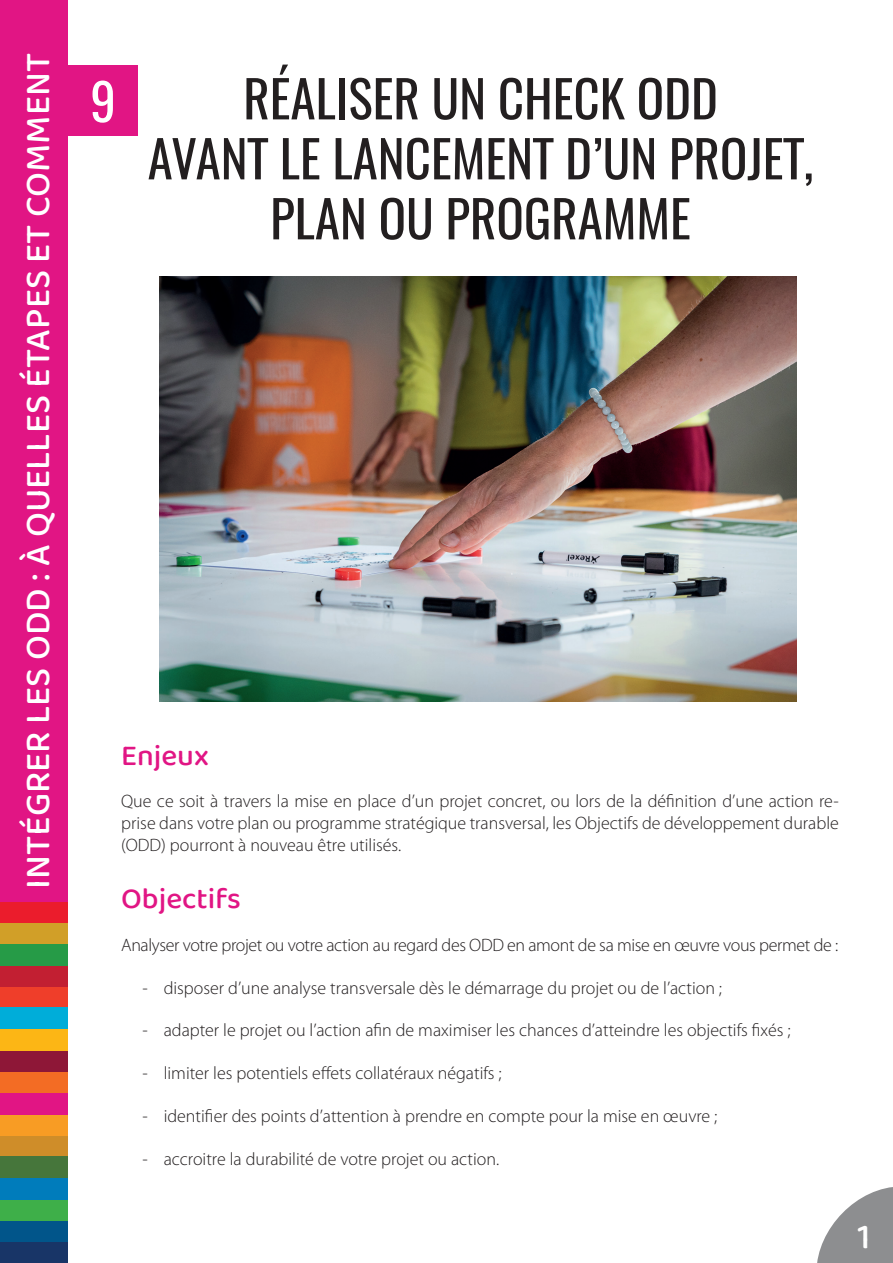
<style>
.page{position:relative;width:893px;height:1263px;background:#fff}
.page>*{position:absolute;margin:0;border:0;box-sizing:border-box;transform-origin:0 0}
.t1{font:51px/60px "Oswald";color:#231f20;text-align:center}
.t2{font:51px "Oswald";color:#fff}
.t3{font:36px "Baloo 2";color:#fff}
.t4{font:30px "Baloo 2";color:#e11584}
.t5{font:300 18px/21.6px "Myriad Pro";color:#231f20;text-align:justify}
.t6{font:300 18px "Myriad Pro";letter-spacing:-.02em;color:#231f20}
</style>
<div class="page">
<div style="left:0;top:1135px;width:68px;height:22px;background:#cf8d29"></div>
<div style="left:0;top:1242px;width:68px;height:21px;background:#183567"></div>
<div style="left:0;top:1220px;width:68px;height:22px;background:#01558a"></div>
<div style="left:0;top:1199px;width:68px;height:21px;background:#3eaf49"></div>
<div style="left:0;top:1178px;width:68px;height:21px;background:#007cbb"></div>
<div style="left:0;top:1157px;width:68px;height:21px;background:#46763b"></div>
<div style="left:0;top:1114px;width:68px;height:21px;background:#f89c24"></div>
<div style="left:0;top:986px;width:68px;height:22px;background:#ef3e2a"></div>
<div style="left:0;top:1093px;width:68px;height:21px;background:#e11584"></div>
<div style="left:0;top:1071px;width:68px;height:22px;background:#f36c24"></div>
<div style="left:0;top:1050px;width:68px;height:21px;background:#8e1737"></div>
<div style="left:0;top:1029px;width:68px;height:21px;background:#fcb615"></div>
<div style="left:0;top:1008px;width:68px;height:21px;background:#00add9"></div>
<div style="left:0;top:965px;width:68px;height:21px;background:#c21f32"></div>
<div style="left:0;top:944px;width:68px;height:21px;background:#269b47"></div>
<div style="left:0;top:923px;width:68px;height:21px;background:#d19f28"></div>
<div style="left:0;top:901px;width:68px;height:22px;background:#eb1c2c"></div>
<svg style="left:817px;top:1187px;width:76px;height:76px"></svg>
<div style="left:0;top:0;width:68px;height:901px;background:#e11584"></div>
<div style="left:68px;top:66px;width:70px;height:70px;background:#e11584"></div>
<img style="left:160px;top:276px;width:637px;height:426px">
<h2 class="t3" style="left:13px;top:889px;width:837px;rotate:-90deg">INTÉGRER LES ODD : À QUELLES ÉTAPES ET COMMENT</h2>
<h1 class="t1" style="left:148px;top:69px;width:667px">RÉALISER UN CHECK ODD<br>AVANT LE LANCEMENT D’UN PROJET,<br>PLAN OU PROGRAMME</h1>
<h1 class="t2" style="left:90px;top:66px;width:26px">9</h1>
<h3 class="t4" style="left:121px;top:734px;width:89px">Enjeux</h3>
<p class="t5" style="left:121px;top:790px;width:719px">Que ce soit à travers la mise en place d’un projet concret, ou lors de la définition d’une action re&shy;prise dans votre plan ou programme stratégique transversal, les Objectifs de développement durable (ODD) pourront à nouveau être utilisés.</p>
<h3 class="t4" style="left:121px;top:877px;width:121px">Objectifs</h3>
<p class="t6" style="left:121px;top:934px;width:719px">Analyser votre projet ou votre action au regard des ODD en amont de sa mise en œuvre vous permet de :</p>
<p class="t5" style="left:142px;top:977px;width:581px">- disposer d’une analyse transversale dès le démarrage du projet ou de l’action ;</p>
<p class="t5" style="left:142px;top:1019px;width:650px">- adapter le projet ou l’action afin de maximiser les chances d’atteindre les objectifs fixés ;</p>
<p class="t5" style="left:142px;top:1062px;width:361px">- limiter les potentiels effets collatéraux négatifs ;</p>
<p class="t5" style="left:142px;top:1105px;width:576px">- identifier des points d’attention à prendre en compte pour la mise en œuvre ;</p>
<p class="t5" style="left:142px;top:1148px;width:358px">- accroitre la durabilité de votre projet ou action.</p>
<h2 class="t3" style="left:858px;top:1212px;width:15px">1</h2>
</div>
